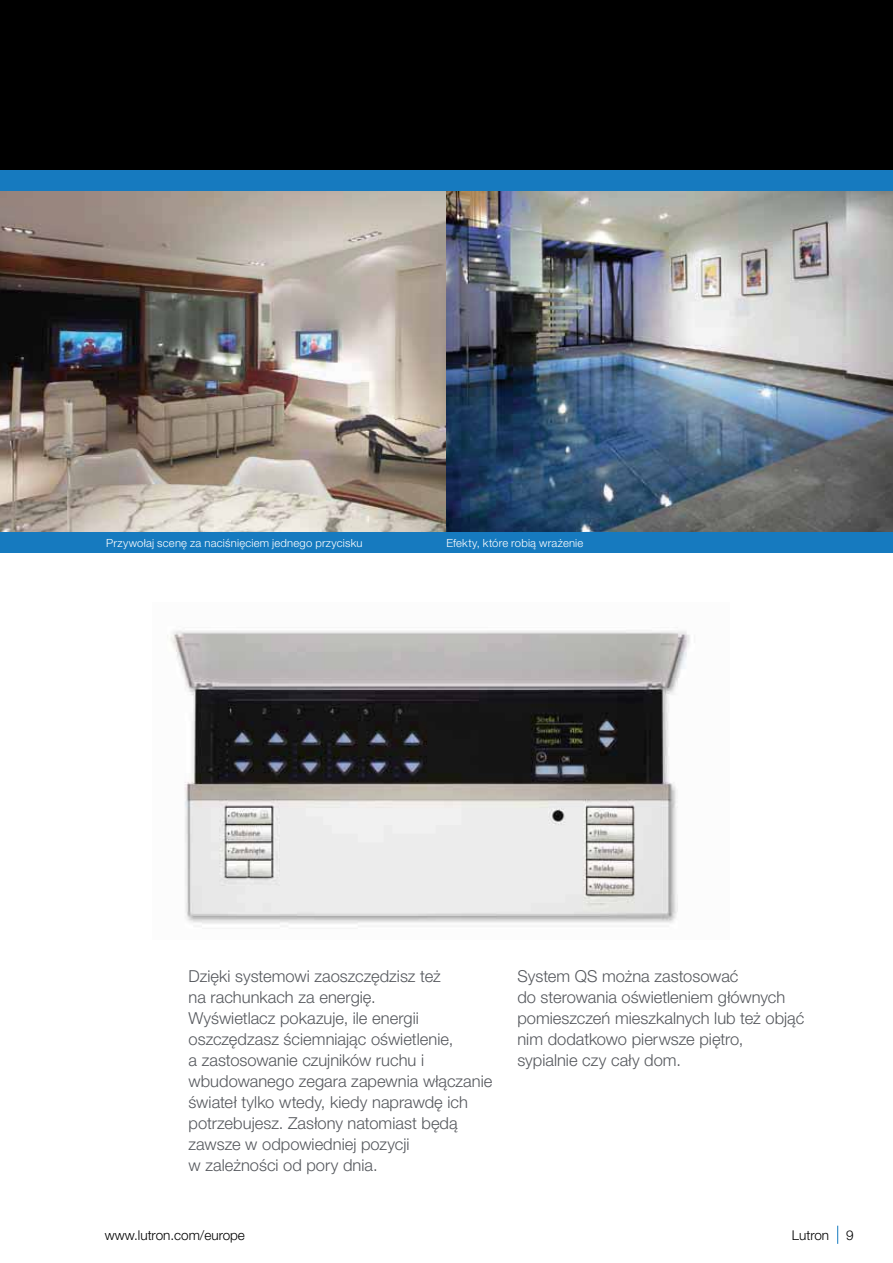
<style>
.page{position:relative;width:893px;height:1263px;background:#fff}
.page>*{position:absolute;margin:0;border:0;box-sizing:border-box;transform-origin:0 0}
.t1{font:300 16.5px/21px "Helvetica Neue CE";color:#55585d}
.t2{font:300 13.5px "Helvetica Neue CE";color:#000}
.t3{font:300 11.25px "Helvetica Neue CE";letter-spacing:.02em;color:#fff}
</style>
<div class="page">
<div style="left:0;top:0;width:893px;height:170px;background:#000"></div>
<div style="left:0;top:170px;width:893px;height:21px;background:#167abf"></div>
<svg style="left:837px;top:1226px;width:1px;height:18px"></svg>
<div style="left:0;top:531px;width:893px;height:22px;background:#167abf"></div>
<img style="left:167px;top:630px;width:523px;height:294px">
<img style="left:0;top:191px;width:893px;height:340px">
<p class="t3" style="left:106px;top:539px;width:258px">Przywołaj scenę za naciśnięciem jednego przycisku</p>
<p class="t3" style="left:446px;top:539px;width:138px">Efekty, które robią wrażenie</p>
<p class="t1" style="left:189px;top:968px;width:305px">Dzięki systemowi zaoszczędzisz też<br>na rachunkach za energię.<br>Wyświetlacz pokazuje, ile energii oszczędzasz ściemniając oświetlenie,<br>a zastosowanie czujników ruchu i wbudowanego zegara zapewnia włączanie świateł tylko wtedy, kiedy naprawdę ich potrzebujesz. Zasłony natomiast będą zawsze w odpowiedniej pozycji<br>w zależności od pory dnia.</p>
<p class="t1" style="left:517px;top:968px;width:288px">System QS można zastosować<br>do sterowania oświetleniem głównych pomieszczeń mieszkalnych lub też objąć nim dodatkowo pierwsze piętro, sypialnie czy cały dom.</p>
<p class="t2" style="left:105px;top:1230px;width:142px">www.lutron.com/europe</p>
<p class="t2" style="left:792px;top:1230px;width:39px">Lutron</p>
<p class="t2" style="left:846px;top:1230px;width:9px">9</p>
</div>
